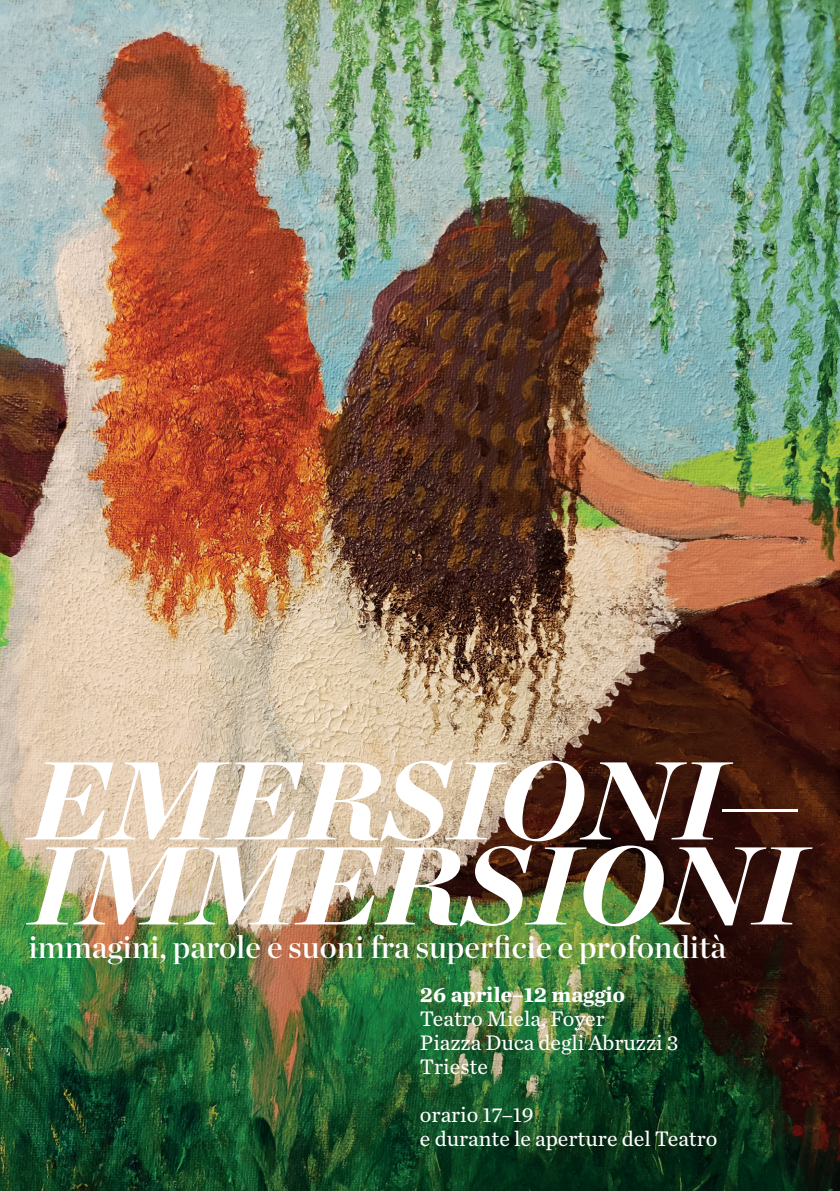
<style>
.page{position:relative;width:840px;height:1191px;background:#fff}
.page>*{position:absolute;margin:0;border:0;box-sizing:border-box;transform-origin:0 0}
.t1{font:italic 900 110.4px "Chronicle Display";color:#fff}
.t2{font:32px "Chronicle Display Semi";color:#fff}
.t3{font:22px/24px "Chronicle Text G2";color:#fff}
.t4{font:700 22px "Chronicle Text G2";color:#fff}
.s1{font-style:normal}
</style>
<div class="page">
<img style="left:0;top:0;width:839px;height:1191px">
<p class="t1" style="left:28px;top:706px;width:776px">EMERSIONI<span class="s1">—</span></p>
<p class="t1" style="left:28px;top:791px;width:775px">IMMERSIONI</p>
<p class="t2" style="left:28px;top:922px;width:699px">immagini, parole e suoni fra superficie e profondità</p>
<p class="t4" style="left:420px;top:977px;width:206px">26 aprile–12 maggio</p>
<p class="t3" style="left:420px;top:1005px;width:186px">Teatro Miela, Foyer</p>
<p class="t3" style="left:420px;top:1029px;width:260px">Piazza Duca degli Abruzzi 3<br>Trieste</p>
<p class="t3" style="left:420px;top:1101px;width:115px">orario 17–19</p>
<p class="t3" style="left:420px;top:1125px;width:299px">e durante le aperture del Teatro</p>
</div>
